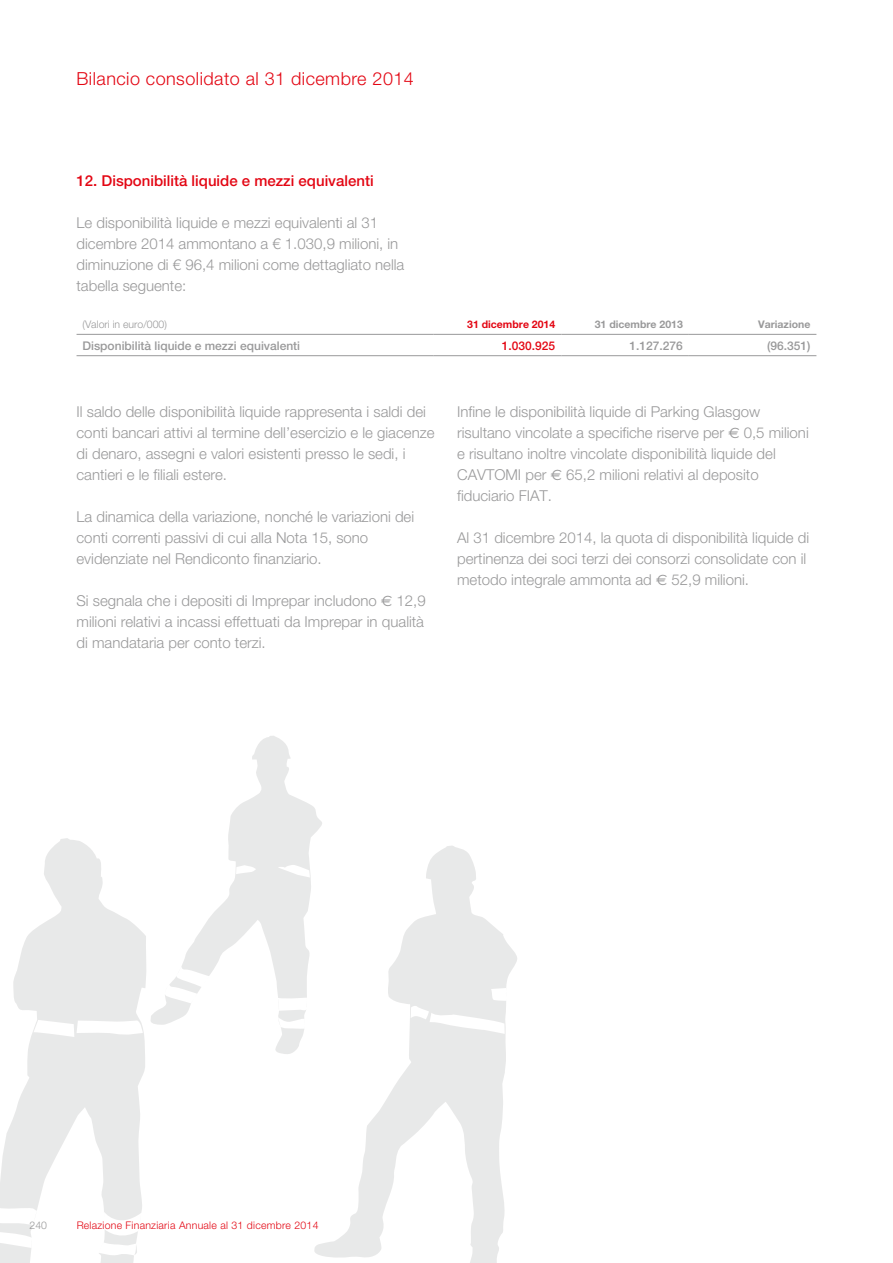
<style>
.page{position:relative;width:893px;height:1263px;background:#fff}
.page>*{position:absolute;margin:0;border:0;box-sizing:border-box;transform-origin:0 0}
.t1{font:300 18px "Helvetica Neue LT Std";letter-spacing:.025em;color:#e30613}
.t2{font:300 15px/21px "Helvetica Neue";color:#99999a}
.t3{font:300 15px/21px "Helvetica Neue LT Std";color:#99999a}
.t4{font:500 15px "Helvetica Neue";color:#e30613}
.t5{font:500 12px "Helvetica Neue";color:#99999a}
.t6{font:500 12px "Helvetica Neue";color:#e30613}
.t7{font:300 10.5px "Helvetica Neue";letter-spacing:.025em;color:#e30613}
.t8{font:700 10.5px "Helvetica Neue LT Std";color:#99999a}
.t9{font:300 10.5px "Helvetica Neue";color:#99999a}
.t10{font:700 10.5px "Helvetica Neue LT Std";color:#e30613}
.s1{font-family:"Euro Sans Std";font-weight:400}
</style>
<div class="page">
<svg style="left:0;top:838px;width:146px;height:425px;fill:#e8e9e9"></svg>
<svg style="left:151px;top:736px;width:171px;height:318px"></svg>
<svg style="left:312px;top:845px;width:205px;height:418px"></svg>
<hr style="left:77px;top:355px;width:357px;height:1px;background:#99999a">
<hr style="left:434px;top:355px;width:127px;height:1px;background:#99999a">
<hr style="left:561px;top:355px;width:128px;height:1px;background:#99999a">
<hr style="left:689px;top:355px;width:127px;height:1px;background:#99999a">
<hr style="left:77px;top:334px;width:357px;height:1px;background:#99999a">
<hr style="left:434px;top:334px;width:127px;height:1px;background:#99999a">
<hr style="left:561px;top:334px;width:128px;height:1px;background:#99999a">
<hr style="left:689px;top:334px;width:127px;height:1px;background:#99999a">
<p class="t1" style="left:77px;top:68px;width:339px">Bilancio consolidato al 31 dicembre 2014</p>
<p class="t4" style="left:77px;top:172px;width:299px">12. Disponibilità liquide e mezzi equivalenti</p>
<p class="t3" style="left:77px;top:212px;width:329px">Le disponibilità liquide e mezzi equivalenti al 31 dicembre 2014 ammontano a € 1.030,9 milioni, in diminuzione di € 96,4 milioni come dettagliato nella tabella seguente:</p>
<p class="t9" style="left:83px;top:318px;width:86px">(Valori in euro/000)</p>
<p class="t10" style="left:467px;top:318px;width:90px">31 dicembre 2014</p>
<p class="t8" style="left:595px;top:318px;width:90px">31 dicembre 2013</p>
<p class="t8" style="left:758px;top:318px;width:54px">Variazione</p>
<p class="t5" style="left:83px;top:338px;width:219px">Disponibilità liquide e mezzi equivalenti</p>
<p class="t6" style="left:502px;top:338px;width:55px">1.030.925</p>
<p class="t5" style="left:629px;top:338px;width:55px">1.127.276</p>
<p class="t5" style="left:767px;top:338px;width:45px">(96.351)</p>
<p class="t2" style="left:77px;top:401px;width:359px">Il saldo delle disponibilità liquide rappresenta i saldi dei conti bancari attivi al termine dell’esercizio e le giacenze di denaro, assegni e valori esistenti presso le sedi, i cantieri e le filiali estere.</p>
<p class="t2" style="left:77px;top:506px;width:339px">La dinamica della variazione, nonché le variazioni dei conti correnti passivi di cui alla Nota 15, sono evidenziate nel Rendiconto finanziario.</p>
<p class="t2" style="left:77px;top:590px;width:351px;text-align:justify">Si segnala che i depositi di Imprepar includono <span class="s1">€</span> 12,9 milioni relativi a incassi effettuati da Imprepar in qualità di mandataria per conto terzi.</p>
<p class="t2" style="left:457px;top:401px;width:353px">Infine le disponibilità liquide di Parking Glasgow risultano vincolate a specifiche riserve per <span class="s1">€</span> 0,5 milioni e risultano inoltre vincolate disponibilità liquide del CAVTOMI per <span class="s1">€</span> 65,2 milioni relativi al deposito fiduciario FIAT.</p>
<p class="t2" style="left:457px;top:527px;width:354px">Al 31 dicembre 2014, la quota di disponibilità liquide di pertinenza dei soci terzi dei consorzi consolidate con il metodo integrale ammonta ad <span class="s1">€</span> 52,9 milioni.</p>
<p class="t9" style="left:30px;top:1219px;width:19px">240</p>
<p class="t7" style="left:77px;top:1219px;width:243px">Relazione Finanziaria Annuale al 31 dicembre 2014</p>
</div>
